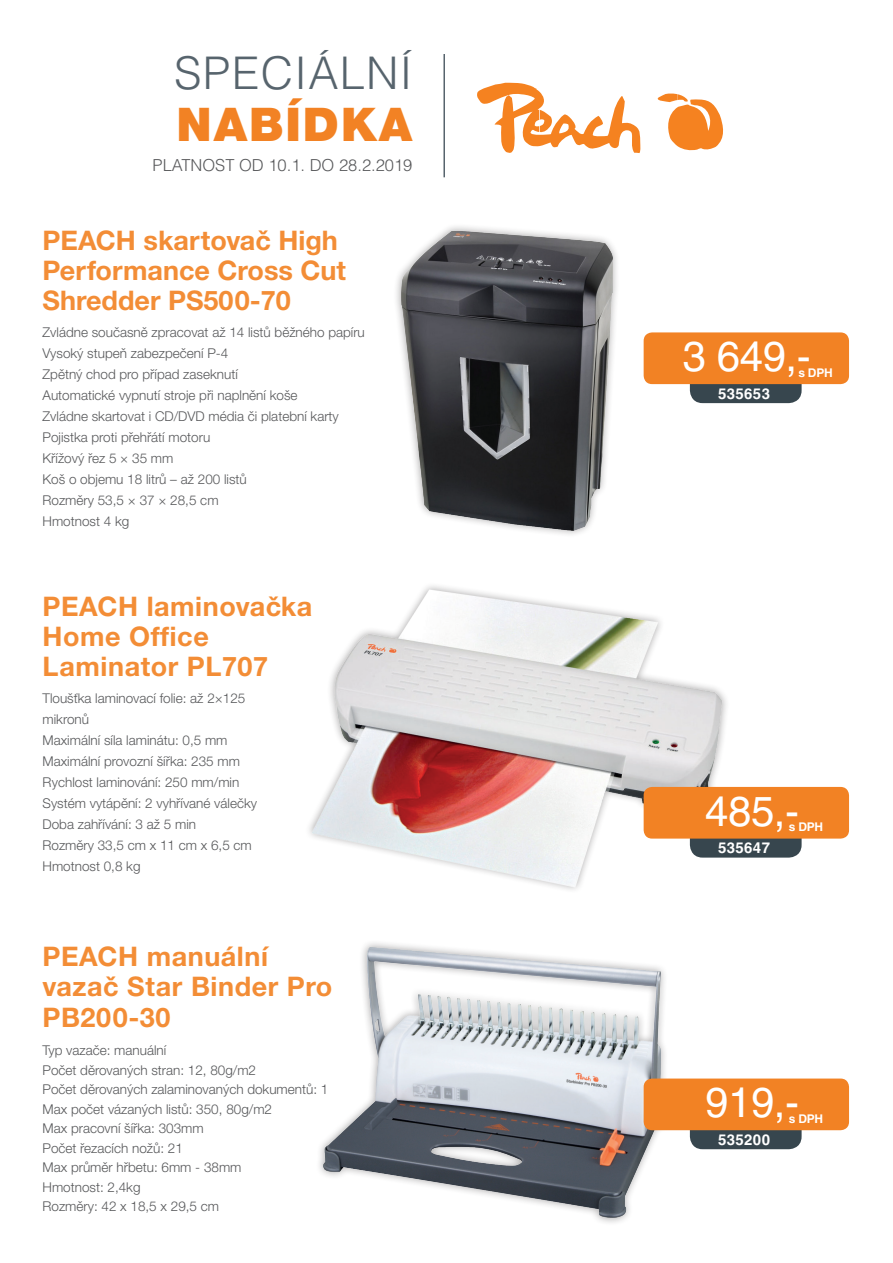
<style>
.page{position:relative;width:893px;height:1263px;background:#fff}
.page>*{position:absolute;margin:0;border:0;box-sizing:border-box;transform-origin:0 0}
.t1{font:900 46.5px "Helvetica Neue CE";letter-spacing:.04em;color:#f28224}
.t2{font:300 45px "Helvetica CE";letter-spacing:.03em;color:#57646d}
.t3{font:42px "Helvetica CE";letter-spacing:-.01em;color:#fff}
.t4{font:700 27px/30px "Helvetica Neue CE";letter-spacing:.02em;color:#f38d36}
.t5{font:700 27px/30px "Helvetica Neue CE";color:#f38d36}
.t6{font:300 16.5px "Helvetica CE";color:#57585a}
.t7{font:700 15px "Helvetica CE";letter-spacing:.025em;color:#fff}
.t8{font:300 13.5px/21px "Helvetica Neue CE";color:#57585a}
.t9{font:700 12px "Helvetica CE";letter-spacing:-.02em;color:#fff}
</style>
<div class="page">
<div style="left:393px;top:223px;width:227px;height:315px;background:#231f20;opacity:.4"></div>
<img style="left:393px;top:230px;width:227px;height:308px">
<img style="left:311px;top:585px;width:412px;height:305px">
<img style="left:348px;top:945px;width:316px;height:273px">
<hr style="left:443px;top:54px;width:2px;height:123px;background:#57646d">
<div style="left:21px;top:573px;width:313px;height:126px;background:#fff"></div>
<div style="left:21px;top:923px;width:333px;height:128px;background:#fff"></div>
<div style="left:690px;top:337px;width:112px;height:66px;background:#37464e;border-radius:13px"></div>
<div style="left:644px;top:332px;width:205px;height:52px;background:#f28224;border-radius:9px"></div>
<div style="left:690px;top:792px;width:112px;height:66px;background:#37464e;border-radius:13px"></div>
<div style="left:644px;top:787px;width:205px;height:51px;background:#f28224;border-radius:9px"></div>
<div style="left:690px;top:1083px;width:112px;height:66px;background:#37464e;border-radius:13px"></div>
<div style="left:644px;top:1078px;width:205px;height:52px;background:#f28224;border-radius:9px"></div>
<svg style="left:477px;top:83px;width:246px;height:70px"></svg>
<h2 class="t2" style="left:174px;top:47px;width:240px">SPECIÁLNÍ</h2>
<h1 class="t1" style="left:177px;top:96px;width:237px">NABÍDKA</h1>
<p class="t6" style="left:153px;top:156px;width:261px">PLATNOST OD 10.1. DO 28.2.2019</p>
<h3 class="t5" style="left:43px;top:226px;width:305px">PEACH skartovač High<br>Performance Cross Cut<br>Shredder PS500-70</h3>
<p class="t8" style="left:43px;top:322px;width:324px">Zvládne současně zpracovat až 14 listů běžného papíru Vysoký stupeň zabezpečení P-4<br>Zpětný chod pro případ zaseknutí<br>Automatické vypnutí stroje při naplnění koše<br>Zvládne skartovat i CD/DVD média či platební karty Pojistka proti přehřátí motoru<br>Křížový řez 5 × 35 mm<br>Koš o objemu 18 litrů – až 200 listů<br>Rozměry 53,5 × 37 × 28,5 cm<br>Hmotnost 4 kg</p>
<h3 class="t4" style="left:43px;top:592px;width:271px">PEACH laminovačka<br>Home Office<br>Laminator PL707</h3>
<p class="t8" style="left:43px;top:688px;width:216px">Tloušťka laminovací folie: až 2×125 mikronů<br>Maximální síla laminátu: 0,5 mm<br>Maximální provozní šířka: 235 mm<br>Rychlost laminování: 250 mm/min<br>Systém vytápění: 2 vyhřívané válečky<br>Doba zahřívání: 3 až 5 min<br>Rozměry 33,5 cm x 11 cm x 6,5 cm<br>Hmotnost 0,8 kg</p>
<h3 class="t4" style="left:43px;top:941px;width:291px;line-height:30.8px">PEACH manuální vazač Star Binder Pro<br>PB200-30</h3>
<p class="t8" style="left:43px;top:1041px;width:287px;line-height:19.5px">Typ vazače: manuální<br>Počet děrovaných stran: 12, 80g/m2<br>Počet děrovaných zalaminovaných dokumentů: 1<br>Max počet vázaných listů: 350, 80g/m2<br>Max pracovní šířka: 303mm<br>Počet řezacích nožů: 21<br>Max průměr hřbetu: 6mm - 38mm<br>Hmotnost: 2,4kg<br>Rozměry: 42 x 18,5 x 29,5 cm</p>
<h3 class="t3" style="left:683px;top:332px;width:130px">3 649,-</h3>
<p class="t9" style="left:798px;top:365px;width:36px">s DPH</p>
<p class="t7" style="left:718px;top:385px;width:53px">535653</p>
<h3 class="t3" style="left:705px;top:787px;width:96px">485,-</h3>
<p class="t9" style="left:789px;top:820px;width:36px">s DPH</p>
<p class="t7" style="left:718px;top:839px;width:53px">535647</p>
<h3 class="t3" style="left:705px;top:1078px;width:96px">919,-</h3>
<p class="t9" style="left:789px;top:1111px;width:36px">s DPH</p>
<p class="t7" style="left:718px;top:1131px;width:53px">535200</p>
</div>
